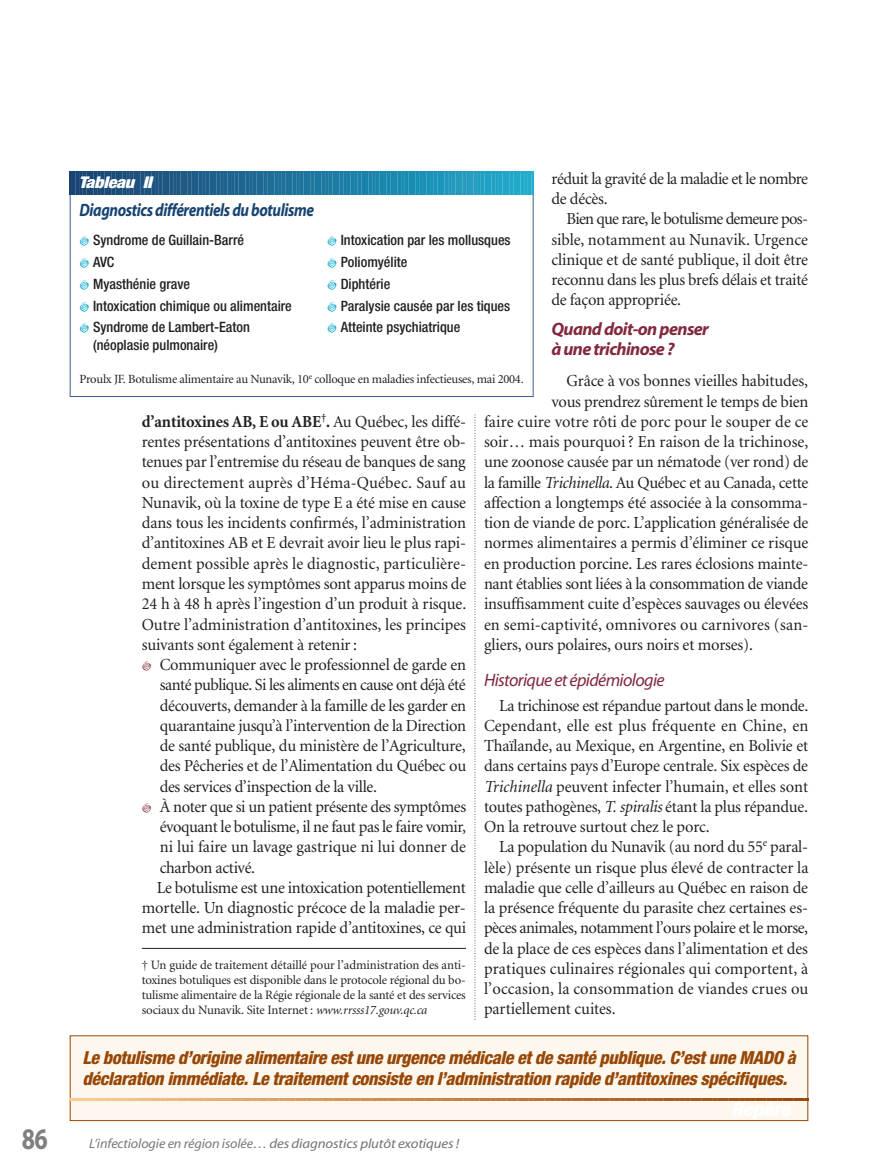
<style>
.page{position:relative;width:878px;height:1175px;background:#fff}
.page>*{position:absolute;margin:0;border:0;box-sizing:border-box;transform-origin:0 0}
.t1{font:700 30px "Myriad";color:#7d7f81;scale:.8 1}
.t2{font:italic 800 condensed 18px/21.8px "Helvetica Neue";letter-spacing:-.02em;color:#974705}
.t3{font:italic 700 18px "Myriad";letter-spacing:-.025em;color:#174371;scale:.85 1}
.t4{font:italic 700 18px/19.5px "Myriad";letter-spacing:-.035em;color:#82293f}
.t5{font:italic 18px "Myriad";letter-spacing:-.035em;color:#82293f}
.t6{font:16.8px/20.2px "Minion";letter-spacing:-.015em;color:#231f20;text-align:justify}
.t7{font:16.8px "Minion";letter-spacing:.01em;color:#231f20}
.t8{font:italic 900 condensed 16.2px "Helvetica Neue";letter-spacing:-.015em;color:#fff;scale:1.11 1}
.t9{font:500 condensed 14.25px "Helvetica Neue";color:#231f20}
.t10{font:italic 13.5px "Myriad";letter-spacing:-.01em;color:#77797b;scale:1.05 1}
.t11{font:12.75px/15px "Minion";letter-spacing:-.015em;color:#231f20;text-align:justify}
.t12{font:12.6px "Minion";letter-spacing:-.02em;color:#231f20}
.s1{font-style:italic}
.s2{font-weight:700}
.s3{color:#717375}
</style>
<div class="page">
<svg style="left:474px;top:415px;width:1px;height:602px"></svg>
<div style="left:70px;top:1035px;width:737px;height:85px;background:#fef7ed"></div>
<svg style="left:70px;top:1098px;width:23px;height:22px"></svg>
<hr style="left:97px;top:1098px;width:2px;height:22px;background:#f9c78a">
<svg style="left:103px;top:1098px;width:109px;height:3px"></svg>
<hr style="left:216px;top:1098px;width:2px;height:22px;background:#e6ae71">
<svg style="left:222px;top:1098px;width:109px;height:3px"></svg>
<hr style="left:335px;top:1098px;width:2px;height:22px;background:#d59559">
<svg style="left:341px;top:1098px;width:255px;height:3px"></svg>
<hr style="left:600px;top:1098px;width:2px;height:22px;background:#b16728">
<svg style="left:606px;top:1098px;width:109px;height:3px"></svg>
<hr style="left:719px;top:1098px;width:2px;height:22px;background:#a25414">
<svg style="left:725px;top:1098px;width:82px;height:3px"></svg>
<hr style="left:142px;top:948px;width:324px;height:1px;background:#231f20">
<svg style="left:70px;top:172px;width:463px;height:22px;background:#2379a0"></svg>
<h1 class="t1" style="left:22px;top:1127px;width:34px">86</h1>
<p class="t6" style="left:551px;top:170px;width:258px">réduit la gravité de la maladie et le nombre de décès.</p>
<p class="t6" style="left:551px;top:210px;width:258px;text-indent:15px">Bien que rare, le botulisme demeure pos&shy;sible, notamment au Nunavik. Urgence clinique et de santé publique, il doit être reconnu dans les plus brefs délais et traité de façon appropriée.</p>
<p class="t4" style="left:551px;top:321px;width:159px">Quand doit-on penser à une trichinose ?</p>
<p class="t6" style="left:566px;top:372px;width:243px">Grâce à vos bonnes vieilles habitudes,</p>
<p class="t6" style="left:551px;top:392px;width:258px">vous prendrez sûrement le temps de bien</p>
<p class="t7" style="left:484px;top:415px;width:326px">faire cuire votre rôti de porc pour le souper de ce</p>
<p class="t6" style="left:484px;top:433px;width:326px">soir… mais pourquoi ? En raison de la trichinose,</p>
<p class="t6" style="left:484px;top:453px;width:326px">une zoonose causée par un nématode (ver rond) de</p>
<p class="t6" style="left:484px;top:473px;width:326px">la famille <span class="s1">Trichinella</span>. Au Québec et au Canada, cette</p>
<p class="t6" style="left:484px;top:494px;width:325px">affection a longtemps été associée à la consomma-</p>
<p class="t6" style="left:484px;top:514px;width:326px">tion de viande de porc. L’application généralisée de</p>
<p class="t6" style="left:484px;top:534px;width:326px">normes alimentaires a permis d’éliminer ce risque</p>
<p class="t6" style="left:484px;top:554px;width:326px">en production porcine. Les rares éclosions mainte-</p>
<p class="t6" style="left:484px;top:575px;width:325px">nant établies sont liées à la consommation de viande</p>
<p class="t6" style="left:484px;top:595px;width:326px">insuffisamment cuite d’espèces sauvages ou élevées</p>
<p class="t7" style="left:484px;top:617px;width:326px">en semi-captivité, omnivores ou carnivores (san-</p>
<p class="t6" style="left:484px;top:635px;width:270px">gliers, ours polaires, ours noirs et morses).</p>
<p class="t5" style="left:484px;top:673px;width:182px">Historique et épidémiologie</p>
<p class="t6" style="left:484px;top:696px;width:326px;text-indent:15px">La trichinose est répandue partout dans le monde.<br>Cependant, elle est plus fréquente en Chine, en Thaïlande, au Mexique, en Argentine, en Bolivie et dans certains pays d’Europe centrale. Six espèces de <span class="s1">Trichinella</span> peuvent infecter l’humain, et elles sont toutes pathogènes, <span class="s1">T. spiralis</span> étant la plus répandue.<br>On la retrouve surtout chez le porc.</p>
<p class="t6" style="left:484px;top:838px;width:326px;text-indent:15px">La population du Nunavik (au nord du 55<sup>e</sup> paral&shy;lèle) présente un risque plus élevé de contracter la maladie que celle d’ailleurs au Québec en raison de la présence fréquente du parasite chez certaines es&shy;pèces animales, notamment l’ours polaire et le morse, de la place de ces espèces dans l’alimentation et des pratiques culinaires régionales qui comportent, à l’occasion, la consommation de viandes crues ou partiellement cuites.</p>
<p class="t8" style="left:79px;top:177px;width:67px">Tableau II</p>
<p class="t3" style="left:80px;top:203px;width:277px">Diagnostics différentiels du botulisme</p>
<p class="t9" style="left:93px;top:235px;width:153px">Syndrome de Guillain-Barré</p>
<p class="t9" style="left:340px;top:235px;width:171px">Intoxication par les mollusques</p>
<p class="t9" style="left:93px;top:257px;width:23px">AVC</p>
<p class="t9" style="left:340px;top:257px;width:68px">Poliomyélite</p>
<p class="t9" style="left:93px;top:279px;width:98px">Myasthénie grave</p>
<p class="t9" style="left:340px;top:279px;width:51px">Diphtérie</p>
<p class="t9" style="left:93px;top:300px;width:200px">Intoxication chimique ou alimentaire</p>
<p class="t9" style="left:340px;top:300px;width:171px">Paralysie causée par les tiques</p>
<p class="t9" style="left:93px;top:322px;width:158px">Syndrome de Lambert-Eaton</p>
<p class="t9" style="left:340px;top:322px;width:121px">Atteinte psychiatrique</p>
<p class="t9" style="left:93px;top:340px;width:126px">(néoplasie pulmonaire)</p>
<p class="t12" style="left:80px;top:374px;width:445px">Proulx JF. Botulisme alimentaire au Nunavik, 10<sup>e</sup> colloque en maladies infectieuses, mai 2004.</p>
<p class="t6" style="left:142px;top:413px;width:326px"><span class="s2">d’antitoxines AB, E ou ABE</span><sup>†</sup><span class="s2">.</span> Au Québec, les diffé&shy;rentes présentations d’antitoxines peuvent être ob&shy;tenues par l’entremise du réseau de banques de sang ou directement auprès d’Héma-Québec. Sauf au Nunavik, où la toxine de type E a été mise en cause dans tous les incidents confirmés, l’administration d’antitoxines AB et E devrait avoir lieu le plus rapi&shy;dement possible après le diagnostic, particulière&shy;ment lorsque les symptômes sont apparus moins de 24 h à 48 h après l’ingestion d’un produit à risque.<br>Outre l’administration d’antitoxines, les principes suivants sont également à retenir :</p>
<p class="t6" style="left:160px;top:656px;width:308px">Communiquer avec le professionnel de garde en</p>
<p class="t6" style="left:160px;top:676px;width:307px">santé publique. Si les aliments en cause ont déjà été</p>
<p class="t6" style="left:160px;top:696px;width:308px">découverts, demander à la famille de les garder en</p>
<p class="t6" style="left:160px;top:716px;width:308px">quarantaine jusqu’à l’intervention de la Direction</p>
<p class="t6" style="left:160px;top:737px;width:307px">de santé publique, du ministère de l’Agriculture,</p>
<p class="t6" style="left:160px;top:757px;width:308px">des Pêcheries et de l’Alimentation du Québec ou</p>
<p class="t6" style="left:160px;top:777px;width:219px">des services d’inspection de la ville.</p>
<p class="t6" style="left:160px;top:797px;width:308px">À noter que si un patient présente des symptômes</p>
<p class="t6" style="left:160px;top:818px;width:308px">évoquant le botulisme, il ne faut pas le faire vomir,</p>
<p class="t6" style="left:160px;top:838px;width:308px">ni lui faire un lavage gastrique ni lui donner de</p>
<p class="t6" style="left:160px;top:858px;width:97px">charbon activé.</p>
<p class="t6" style="left:157px;top:878px;width:310px">Le botulisme est une intoxication potentiellement</p>
<p class="t6" style="left:142px;top:899px;width:325px">mortelle. Un diagnostic précoce de la maladie per-</p>
<p class="t6" style="left:142px;top:919px;width:326px">met une administration rapide d’antitoxines, ce qui</p>
<p class="t11" style="left:142px;top:958px;width:325px">† Un guide de traitement détaillé pour l’administration des anti&shy;toxines botuliques est disponible dans le protocole régional du bo&shy;tulisme alimentaire de la Régie régionale de la santé et des services sociaux du Nunavik. Site Internet : <span class="s1">www.rrsss17.gouv.qc.ca</span></p>
<p class="t2" style="left:82px;top:1047px;width:714px">Le botulisme d’origine alimentaire est une urgence médicale et de santé publique. C’est une MADO à déclaration immédiate. Le traitement consiste en l’administration rapide d’antitoxines spécifiques.</p>
<p class="t10" style="left:89px;top:1138px;width:354px">L’infectiologie en région isolée… <span class="s3">des diagnostics plutôt exotiques !</span></p>
</div>
